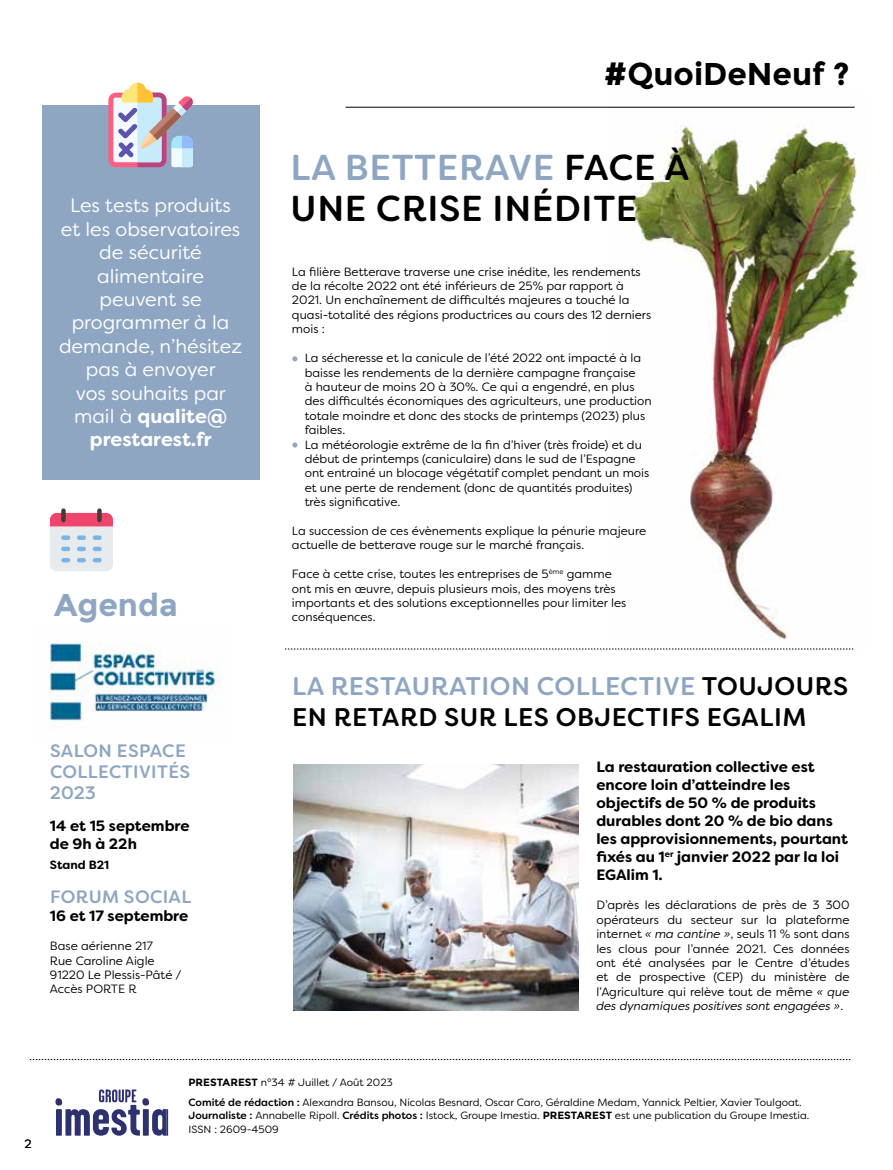
<style>
.page{position:relative;width:893px;height:1170px;background:#fff}
.page>*{position:absolute;margin:0;border:0;box-sizing:border-box;transform-origin:0 0}
.t1{font:500 36px/40.5px "Filson Soft";letter-spacing:.02em;color:#000}
.t2{font:700 31.5px "Montserrat";color:#000}
.t3{font:700 31.5px "Montserrat";color:#8fa6c2}
.t4{font:500 25.5px/31.5px "Filson Soft";letter-spacing:.02em;color:#000}
.t5{font:19.5px/23.4px "Filson Soft";color:#fff;text-align:center}
.t6{font:500 18px/21px "Filson Soft";letter-spacing:.02em;color:#8fa6c2}
.t7{font:700 15px/18px "Filson Soft";color:#000}
.t8{font:12px/14.4px "Filson Soft";color:#000}
.t9{font:700 12px "Filson Soft";color:#000}
.t10{font:10.5px/19.5px "Filson Soft";color:#000}
.s1{font-weight:700}
.s2{color:#8fa6c2}
.s3{font-style:italic}
.s4{font-family:"Montserrat";font-weight:700}
.s5{font-weight:500}
</style>
<div class="page">
<img style="left:608px;top:106px;width:256px;height:544px">
<svg style="left:55px;top:1089px;width:113px;height:46px"></svg>
<hr style="left:345px;top:107px;width:510px;height:1px;background:#000">
<svg style="left:30px;top:1059px;width:820px;height:1px"></svg>
<svg style="left:285px;top:648px;width:568px;height:1px"></svg>
<img style="left:293px;top:764px;width:285px;height:246px">
<img style="left:49px;top:642px;width:173px;height:87px">
<svg style="left:292px;top:356px;width:5px;height:5px"></svg>
<svg style="left:292px;top:442px;width:5px;height:5px"></svg>
<div style="left:42px;top:105px;width:217px;height:374px;background:#8fa6c2"></div>
<div style="left:108px;top:93px;width:58px;height:74px;background:#ff5e82;border-radius:7px"></div>
<div style="left:113px;top:98px;width:48px;height:64px;background:#f2faff;border-radius:2px"></div>
<svg style="left:118px;top:83px;width:75px;height:84px"></svg>
<svg style="left:50px;top:508px;width:63px;height:63px;background:#ddc3cf"></svg>
<h3 class="t5" style="left:59px;top:194px;width:185px">Les tests produits et les observatoires de sécurité alimentaire peuvent se programmer à la demande, n’hésitez pas à envoyer<br>vos souhaits par mail à <span class="s1">qualite@ prestarest.fr</span></h3>
<h2 class="t3" style="left:54px;top:585px;width:125px">Agenda</h2>
<h3 class="t6" style="left:50px;top:739px;width:142px">SALON ESPACE<br>COLLECTIVITÉS<br>2023</h3>
<p class="t7" style="left:50px;top:816px;width:141px">14 et 15 septembre de 9h à 22h</p>
<p class="t9" style="left:50px;top:856px;width:61px">Stand B21</p>
<h3 class="t6" style="left:50px;top:886px;width:143px">FORUM SOCIAL</h3>
<p class="t7" style="left:50px;top:907px;width:140px">16 et 17 septembre</p>
<p class="t8" style="left:50px;top:938px;width:133px">Base aérienne 217<br>Rue Caroline Aigle<br>91220 Le Plessis-Pâté /<br>Accès PORTE R</p>
<h2 class="t2" style="left:604px;top:55px;width:247px">#QuoiDeNeuf ?</h2>
<h1 class="t1" style="left:291px;top:148px;width:400px"><span class="s2">LA BETTERAVE</span> FACE À<br>UNE CRISE INÉDITE</h1>
<p class="t8" style="left:292px;top:264px;width:361px">La filière Betterave traverse une crise inédite, les rendements de la récolte 2022 ont été inférieurs de 25% par rapport à 2021. Un enchaînement de difficultés majeures a touché la quasi-totalité des régions productrices au cours des 12 derniers mois :</p>
<p class="t8" style="left:305px;top:350px;width:348px">La sécheresse et la canicule de l’été 2022 ont impacté à la baisse les rendements de la dernière campagne française<br>à hauteur de moins 20 à 30%. Ce qui a engendré, en plus des difficultés économiques des agriculteurs, une production totale moindre et donc des stocks de printemps (2023) plus faibles.<br>La météorologie extrême de la fin d’hiver (très froide) et du début de printemps (caniculaire) dans le sud de l’Espagne ont entrainé un blocage végétatif complet pendant un mois et une perte de rendement (donc de quantités produites) très significative.</p>
<p class="t8" style="left:292px;top:523px;width:356px">La succession de ces évènements explique la pénurie majeure actuelle de betterave rouge sur le marché français.</p>
<p class="t8" style="left:292px;top:566px;width:336px">Face à cette crise, toutes les entreprises de 5<sup>ème</sup> gamme ont mis en œuvre, depuis plusieurs mois, des moyens très importants et des solutions exceptionnelles pour limiter les conséquences.</p>
<h3 class="t4" style="left:292px;top:670px;width:557px"><span class="s2">LA RESTAURATION COLLECTIVE</span> TOUJOURS<br>EN RETARD SUR LES OBJECTIFS EGALIM</h3>
<p class="t7" style="left:596px;top:758px;width:253px">La restauration collective est encore loin d’atteindre les objectifs de 50 % de produits durables dont 20 % de bio dans les approvisionnements, pourtant fixés au 1<sup>er</sup> janvier 2022 par la loi<br>EGAlim 1.</p>
<p class="t8" style="left:596px;top:897px;width:255px;text-align:justify">D’après les déclarations de près de 3 300 opérateurs du secteur sur la plateforme internet <span class="s3">« ma cantine »</span>, seuls 11 % sont dans les clous pour l’année 2021. Ces données ont été analysées par le Centre d’études et de prospective (CEP) du ministère de l’Agriculture qui relève tout de même <span class="s3">« que des dynamiques positives sont engagées »</span>.</p>
<p class="t8" style="left:24px;top:1136px;width:9px">2</p>
<p class="t10" style="left:189px;top:1072px;width:615px"><span class="s4">PRESTAREST</span> n°34 # Juillet / Août 2023<br><span class="s5">Comité de rédaction :</span> Alexandra Bansou, Nicolas Besnard, Oscar Caro, Géraldine Medam, Yannick Peltier, Xavier Toulgoat.</p>
<p class="t10" style="left:189px;top:1108px;width:622px;line-height:13.5px"><span class="s5">Journaliste :</span> Annabelle Ripoll. <span class="s5">Crédits photos :</span> Istock, Groupe Imestia. <span class="s4">PRESTAREST</span> est une publication du Groupe Imestia.<br>ISSN : 2609-4509</p>
</div>
